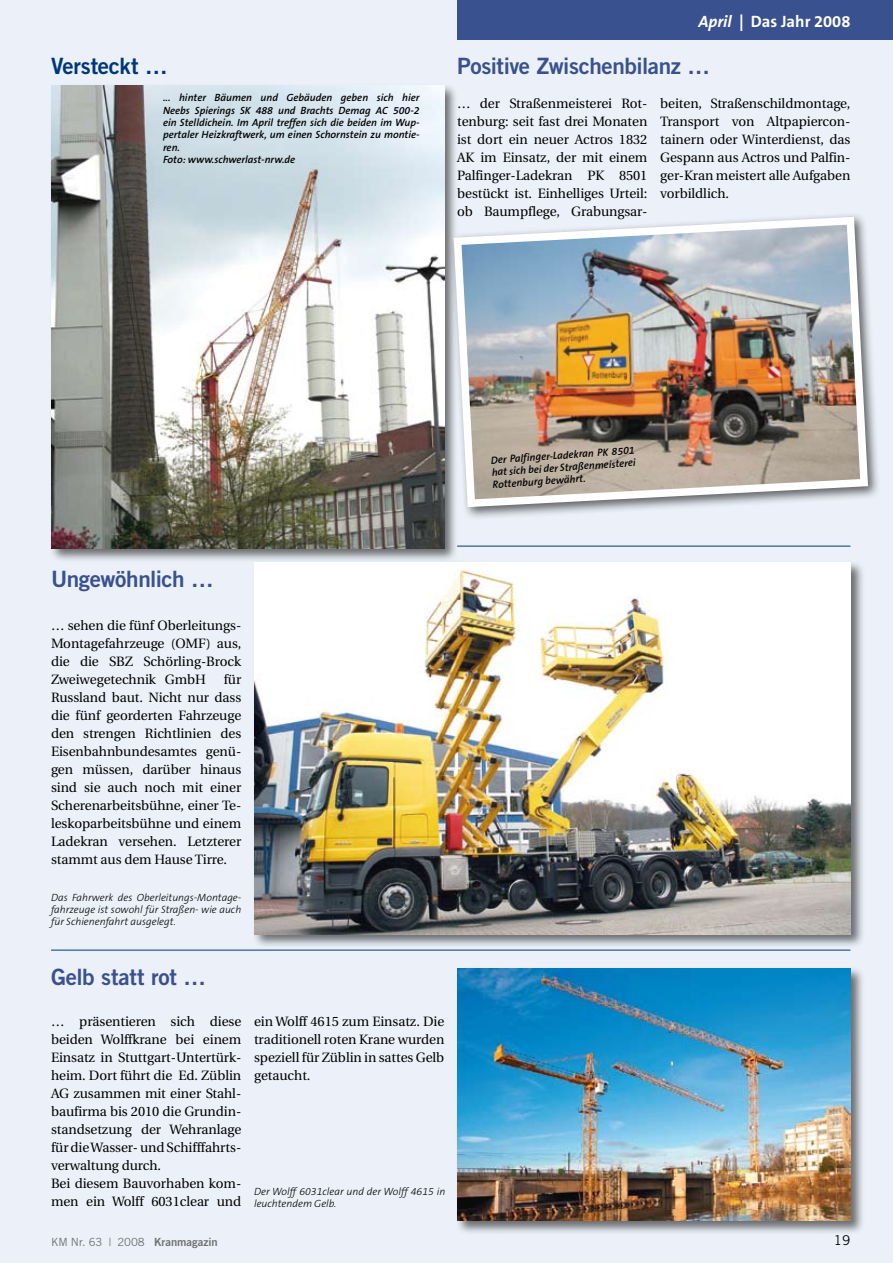
<style>
.page{position:relative;width:893px;height:1263px;background:#ecf1f9}
.page>*{position:absolute;margin:0;border:0;box-sizing:border-box;transform-origin:0 0}
.t1{font:22.5px "Trade Gothic Bold Two";letter-spacing:-.02em;color:#39518e}
.t2{font:22.5px "Trade Gothic Bold Two";letter-spacing:-.01em;color:#00377b}
.t3{font:700 16.5px "The Sans B7";color:#fff}
.t4{font:13.5px/18px "Utopia";letter-spacing:-.005em;color:#000;text-align:justify}
.t5{font:13.5px "Trade Gothic";color:#000}
.t6{font:11.25px "Trade Gothic";color:#707173}
.t7{font:italic 600 10.5px/12.3px "The Sans B6";color:#000}
.t8{font:italic 300 10.5px/12.3px "The Sans B3";color:#000;text-align:justify}
.s1{font-style:italic}
.s2{font-family:"Trade Gothic Bold Two"}
</style>
<div class="page">
<div style="left:457px;top:0;width:436px;height:39px;background:#39518e"></div>
<div style="left:49px;top:83px;width:410px;height:479px;background:#000;opacity:.55"></div>
<img style="left:51px;top:85px;width:393px;height:463px">
<div style="left:448px;top:212px;width:432px;height:308px;background:#000;opacity:.6"></div>
<img style="left:450px;top:213px;width:422px;height:298px">
<hr style="left:457px;top:546px;width:393px;height:1px;background:#00377b">
<div style="left:252px;top:560px;width:613px;height:388px;background:#000;opacity:.55"></div>
<img style="left:254px;top:563px;width:596px;height:371px">
<div style="left:455px;top:966px;width:410px;height:269px;background:#000;opacity:.55"></div>
<img style="left:457px;top:968px;width:393px;height:252px">
<hr style="left:51px;top:950px;width:799px;height:1px;background:#00377b">
<h1 class="t2" style="left:51px;top:52px;width:118px">Versteckt …</h1>
<p class="t7" style="left:163px;top:92px;width:258px">... hinter Bäumen und Gebäuden geben sich hier Neebs Spierings SK 488 und Brachts Demag AC 500-2 ein Stelldichein. Im April treffen sich die beiden im Wup&shy;pertaler Heizkraftwerk, um einen Schornstein zu montie&shy;ren.<br>Foto: www.schwerlast-nrw.de</p>
<p class="t3" style="left:698px;top:13px;width:154px"><span class="s1">April</span> | Das Jahr 2008</p>
<h1 class="t1" style="left:457px;top:52px;width:254px">Positive Zwischenbilanz …</h1>
<p class="t4" style="left:457px;top:95px;width:192px">… der Straßenmeisterei Rot&shy;tenburg: seit fast drei Monaten ist dort ein neuer Actros 1832<br>AK im Einsatz, der mit einem Palfinger-Ladekran PK 8501 bestückt ist. Einhelliges Urteil: ob Baumpflege, Grabungsar-</p>
<p class="t4" style="left:660px;top:95px;width:192px">beiten, Straßenschildmontage, Transport von Altpapiercon&shy;tainern oder Winterdienst, das Gespann aus Actros und Palfin&shy;ger-Kran meistert alle Aufgaben vorbildlich.</p>
<h1 class="t1" style="left:51px;top:565px;width:164px">Ungewöhnlich …</h1>
<p class="t4" style="left:51px;top:617px;width:192px">… sehen die fünf Oberleitungs-Montagefahrzeuge (OMF) aus, die die SBZ Schörling-Brock Zweiwegetechnik GmbH</p>
<p class="t4" style="left:51px;top:671px;width:192px;text-indent:173px">für Russland baut. Nicht nur dass die fünf georderten Fahrzeuge den strengen Richtlinien des Eisenbahnbundesamtes genü&shy;gen müssen, darüber hinaus sind sie auch noch mit einer Scherenarbeitsbühne, einer Te&shy;leskoparbeitsbühne und einem Ladekran versehen. Letzterer stammt aus dem Hause Tirre.</p>
<p class="t8" style="left:51px;top:891px;width:192px">Das Fahrwerk des Oberleitungs-Montage&shy;fahrzeuge ist sowohl für Straßen- wie auch für Schienenfahrt ausgelegt.</p>
<h1 class="t1" style="left:51px;top:963px;width:157px">Gelb statt rot …</h1>
<p class="t4" style="left:51px;top:1013px;width:192px;text-align:left">… präsentieren sich diese beiden Wolffkrane bei einem<br>Einsatz in Stuttgart-Untertürk&shy;heim. Dort führt die Ed. Züblin<br>AG zusammen mit einer Stahl&shy;baufirma bis 2010 die Grundin&shy;standsetzung der Wehranlage für die Wasser- und Schifffahrts&shy;verwaltung durch.<br>Bei diesem Bauvorhaben kom&shy;men ein Wolff 6031clear und</p>
<p class="t4" style="left:254px;top:1013px;width:192px">ein Wolff 4615 zum Einsatz. Die traditionell roten Krane wurden speziell für Züblin in sattes Gelb getaucht.</p>
<p class="t8" style="left:254px;top:1186px;width:193px">Der Wolff 6031clear und der Wolff 4615 in leuchtendem Gelb.</p>
<p class="t7" style="left:490px;top:454px;width:146px;text-align:justify;rotate:-4deg">Der Palfinger-Ladekran PK 8501 hat sich bei der Straßenmeisterei Rottenburg bewährt.</p>
<p class="t6" style="left:51px;top:1235px;width:168px">KM Nr. 63 | 2008 <span class="s2">Kranmagazin</span></p>
<p class="t5" style="left:834px;top:1232px;width:18px">19</p>
</div>
